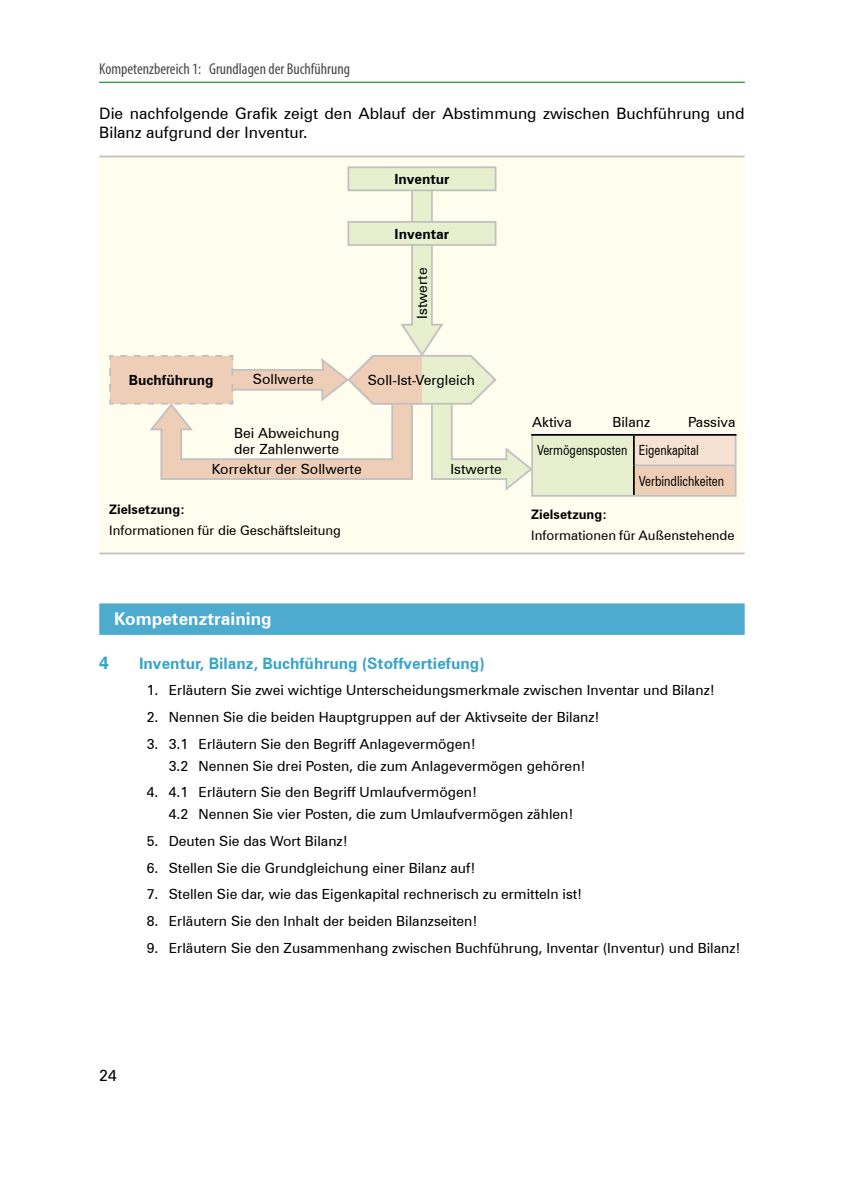
<style>
.page{position:relative;width:844px;height:1191px;background:#fff}
.page>*{position:absolute;margin:0;border:0;box-sizing:border-box;transform-origin:0 0}
.Kompetenztraining{font:700 17.5px "Zurich BT";color:#fff}
.t1{font:700 17.5px "Zurich BT";color:#36a5ca}
.Fließtext{font:15.75px/18.9px "Zurich BT";color:#000}
.t2{font:700 15.75px "Zurich BT";color:#36a5ca}
.Kolumnentitel_links{font:condensed 15.75px "Myriad Pro";color:#484848}
.Aufgaben_1{font:14px/16.8px "Zurich BT";color:#000}
.Aufgaben_1_1{font:14px "Zurich BT";color:#000}
.t3{font:700 14px "Zurich BT";color:#000}
.Aufgaben_1-2{font:14px "Zurich BT";color:#000;scale:.77 1}
.t4{font:13.12px/20.7px "Zurich BT";color:#000}
.s1{font-weight:700}
</style>
<div class="page">
<hr style="left:99px;top:82px;width:645px;height:1px;background:#239e46">
<div style="left:99px;top:603px;width:645px;height:32px;background:#4cabcf"></div>
<div style="left:99px;top:156px;width:645px;height:397px;background:#fffded"></div>
<div style="left:348px;top:167px;width:147px;height:23px;background:#e7efcf"></div>
<div style="left:347px;top:166px;width:149px;height:25px;border:2px solid #c0c0c0"></div>
<svg style="left:109px;top:186px;width:422px;height:305px"></svg>
<div style="left:532px;top:435px;width:101px;height:61px;background:#e7efcf"></div>
<div style="left:633px;top:435px;width:102px;height:30px;background:#f6e2d2"></div>
<div style="left:633px;top:465px;width:102px;height:31px;background:#efceb7"></div>
<hr style="left:531px;top:436px;width:2px;height:29px;background:#c0c0c0">
<hr style="left:734px;top:436px;width:2px;height:28px;background:#c0c0c0">
<hr style="left:531px;top:465px;width:2px;height:30px;background:#c0c0c0">
<hr style="left:634px;top:464px;width:102px;height:2px;background:#c0c0c0">
<hr style="left:734px;top:466px;width:2px;height:29px;background:#c0c0c0">
<hr style="left:531px;top:495px;width:102px;height:2px;background:#c0c0c0">
<hr style="left:633px;top:495px;width:103px;height:2px;background:#c0c0c0">
<hr style="left:531px;top:434px;width:102px;height:2px;background:#000">
<hr style="left:633px;top:434px;width:103px;height:2px;background:#000">
<hr style="left:632px;top:436px;width:2px;height:29px;background:#000">
<hr style="left:632px;top:465px;width:2px;height:30px;background:#000">
<hr style="left:99px;top:552px;width:645px;height:2px;background:#c0c0c0">
<hr style="left:99px;top:156px;width:645px;height:1px;background:#c0c0c0">
<p class="Kolumnentitel_links" style="left:99px;top:60px;width:252px">Kompetenzbereich 1: Grundlagen der Buchführung</p>
<p class="Fließtext" style="left:99px;top:103px;width:646px">Die nachfolgende Grafik zeigt den Ablauf der Abstimmung zwischen Buchführung und<br>Bilanz aufgrund der Inventur.</p>
<p class="t3" style="left:394px;top:171px;width:57px">Inventur</p>
<p class="t3" style="left:394px;top:225px;width:56px">Inventar</p>
<p class="Aufgaben_1" style="left:413px;top:319px;width:53px;rotate:-90deg">Istwerte</p>
<p class="t3" style="left:129px;top:371px;width:86px">Buchführung</p>
<p class="Aufgaben_1" style="left:253px;top:371px;width:62px">Sollwerte</p>
<p class="Aufgaben_1" style="left:367px;top:371px;width:109px">Soll-Ist-Vergleich</p>
<p class="Aufgaben_1" style="left:234px;top:424px;width:107px">Bei Abweichung der Zahlenwerte</p>
<p class="Aufgaben_1" style="left:211px;top:460px;width:151px">Korrektur der Sollwerte</p>
<p class="Aufgaben_1" style="left:450px;top:461px;width:53px">Istwerte</p>
<p class="Aufgaben_1" style="left:532px;top:414px;width:41px">Aktiva</p>
<p class="Aufgaben_1" style="left:612px;top:414px;width:39px">Bilanz</p>
<p class="Aufgaben_1" style="left:537px;top:408px;width:200px;line-height:28px;text-indent:151px">Passiva<br>Vermögensposten Eigenkapital</p>
<p class="Aufgaben_1-2" style="left:638px;top:472px;width:112px">Verbindlichkeiten</p>
<p class="t4" style="left:109px;top:499px;width:233px"><span class="s1">Zielsetzung:<br></span>Informationen für die Geschäftsleitung</p>
<p class="t4" style="left:531px;top:504px;width:205px"><span class="s1">Zielsetzung:<br></span>Informationen für Außenstehende</p>
<p class="Kompetenztraining" style="left:114px;top:608px;width:159px">Kompetenztraining</p>
<p class="t1" style="left:99px;top:652px;width:11px">4</p>
<p class="t2" style="left:139px;top:653px;width:347px">Inventur, Bilanz, Buchführung (Stoffvertiefung)</p>
<p class="Aufgaben_1" style="left:147px;top:682px;width:569px">1. Erläutern Sie zwei wichtige Unterscheidungsmerkmale zwischen Inventar und Bilanz!</p>
<p class="Aufgaben_1" style="left:147px;top:708px;width:454px">2. Nennen Sie die beiden Hauptgruppen auf der Aktivseite der Bilanz!</p>
<p class="Aufgaben_1" style="left:147px;top:735px;width:331px">3. 3.1 Erläutern Sie den Begriff Anlagevermögen!</p>
<p class="Aufgaben_1_1" style="left:169px;top:757px;width:418px">3.2 Nennen Sie drei Posten, die zum Anlagevermögen gehören!</p>
<p class="Aufgaben_1" style="left:147px;top:784px;width:332px">4. 4.1 Erläutern Sie den Begriff Umlaufvermögen!</p>
<p class="Aufgaben_1_1" style="left:169px;top:805px;width:406px">4.2 Nennen Sie vier Posten, die zum Umlaufvermögen zählen!</p>
<p class="Aufgaben_1" style="left:147px;top:832px;width:203px">5. Deuten Sie das Wort Bilanz!</p>
<p class="Aufgaben_1" style="left:147px;top:859px;width:330px">6. Stellen Sie die Grundgleichung einer Bilanz auf!</p>
<p class="Aufgaben_1" style="left:147px;top:886px;width:437px">7. Stellen Sie dar, wie das Eigenkapital rechnerisch zu ermitteln ist!</p>
<p class="Aufgaben_1" style="left:147px;top:912px;width:332px">8. Erläutern Sie den Inhalt der beiden Bilanzseiten!</p>
<p class="Aufgaben_1" style="left:147px;top:939px;width:595px">9. Erläutern Sie den Zusammenhang zwischen Buchführung, Inventar (Inventur) und Bilanz!</p>
<p class="Fließtext" style="left:99px;top:1066px;width:19px">24</p>
</div>
